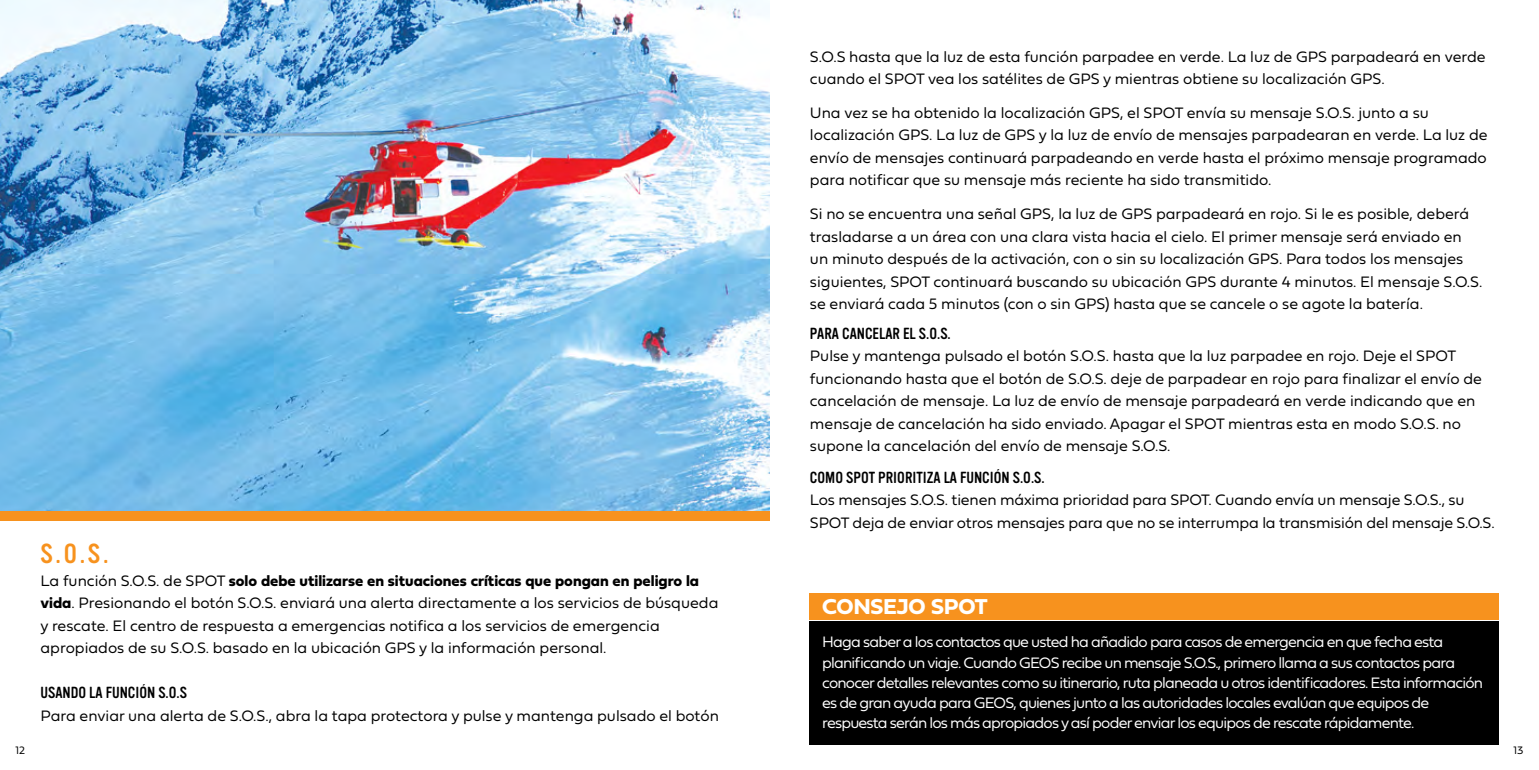
<style>
.page{position:relative;width:1539px;height:770px;background:#fff}
.page>*{position:absolute;margin:0;border:0;box-sizing:border-box;transform-origin:0 0}
.t1{font:27px "Vinyl OT";color:#f7921e}
.t2{font:22.5px "Fieldwork Geo Bold";color:#fff}
.t3{font:15.75px/22.5px "Fieldwork Geo Light";color:#000}
.t4{font:15.75px/20.2px "Fieldwork Geo Light";letter-spacing:-.05em;color:#fff}
.t5{font:15.75px "Fieldwork Geo Bold";color:#000}
.t6{font:15.75px "Vinyl OT";color:#000}
.t7{font:11.25px "Fieldwork Geo Light";color:#000}
.s1{font-family:"Fieldwork Geo Light"}
.s2{font-family:"Fieldwork Geo Bold"}
</style>
<div class="page">
<img style="left:0;top:0;width:770px;height:511px">
<div style="left:0;top:511px;width:770px;height:10px;background:#f7921e"></div>
<div style="left:809px;top:621px;width:689px;height:124px;background:#000"></div>
<div style="left:809px;top:592px;width:689px;height:27px;background:#f7921e"></div>
<h1 class="t1" style="left:40px;top:539px;width:70px">S.O.S.</h1>
<p class="t5" style="left:40px;top:568px;width:660px"><span class="s1">La función S.O.S. de SPOT</span> solo debe utilizarse en situaciones críticas que pongan en peligro la</p>
<p class="t3" style="left:40px;top:590px;width:679px"><span class="s2">vida</span>. Presionando el botón S.O.S. enviará una alerta directamente a los servicios de búsqueda y rescate. El centro de respuesta a emergencias notifica a los servicios de emergencia apropiados de su S.O.S. basado en la ubicación GPS y la información personal.</p>
<p class="t6" style="left:40px;top:684px;width:148px">USANDO LA FUNCIÓN S.O.S</p>
<p class="t3" style="left:40px;top:703px;width:680px">Para enviar una alerta de S.O.S., abra la tapa protectora y pulse y mantenga pulsado el botón</p>
<p class="t3" style="left:810px;top:44px;width:677px">S.O.S hasta que la luz de esta función parpadee en verde. La luz de GPS parpadeará en verde cuando el SPOT vea los satélites de GPS y mientras obtiene su localización GPS.</p>
<p class="t3" style="left:810px;top:100px;width:679px">Una vez se ha obtenido la localización GPS, el SPOT envía su mensaje S.O.S. junto a su localización GPS. La luz de GPS y la luz de envío de mensajes parpadearan en verde. La luz de envío de mensajes continuará parpadeando en verde hasta el próximo mensaje programado para notificar que su mensaje más reciente ha sido transmitido.</p>
<p class="t3" style="left:810px;top:202px;width:674px">Si no se encuentra una señal GPS, la luz de GPS parpadeará en rojo. Si le es posible, deberá trasladarse a un área con una clara vista hacia el cielo. El primer mensaje será enviado en un minuto después de la activación, con o sin su localización GPS. Para todos los mensajes siguientes, SPOT continuará buscando su ubicación GPS durante 4 minutos. El mensaje S.O.S. se enviará cada 5 minutos (con o sin GPS) hasta que se cancele o se agote la batería.</p>
<p class="t6" style="left:810px;top:324px;width:142px">PARA CANCELAR EL S.O.S.</p>
<p class="t3" style="left:810px;top:344px;width:673px">Pulse y mantenga pulsado el botón S.O.S. hasta que la luz parpadee en rojo. Deje el SPOT funcionando hasta que el botón de S.O.S. deje de parpadear en rojo para finalizar el envío de cancelación de mensaje. La luz de envío de mensaje parpadeará en verde indicando que en mensaje de cancelación ha sido enviado. Apagar el SPOT mientras esta en modo S.O.S. no supone la cancelación del envío de mensaje S.O.S.</p>
<p class="t6" style="left:810px;top:468px;width:236px">COMO SPOT PRIORITIZA LA FUNCIÓN S.O.S.</p>
<p class="t3" style="left:810px;top:488px;width:686px">Los mensajes S.O.S. tienen máxima prioridad para SPOT. Cuando envía un mensaje S.O.S., su<br>SPOT deja de enviar otros mensajes para que no se interrumpa la transmisión del mensaje S.O.S.</p>
<h2 class="t2" style="left:822px;top:589px;width:167px">CONSEJO SPOT</h2>
<p class="t4" style="left:822px;top:631px;width:662px">Haga saber a los contactos que usted ha añadido para casos de emergencia en que fecha esta planificando un viaje. Cuando GEOS recibe un mensaje S.O.S., primero llama a sus contactos para conocer detalles relevantes como su itinerario, ruta planeada u otros identificadores. Esta información es de gran ayuda para GEOS, quienes junto a las autoridades locales evalúan que equipos de respuesta serán los más apropiados y así poder enviar los equipos de rescate rápidamente.</p>
<p class="t7" style="left:16px;top:741px;width:11px">12</p>
<p class="t7" style="left:1514px;top:741px;width:12px">13</p>
</div>
